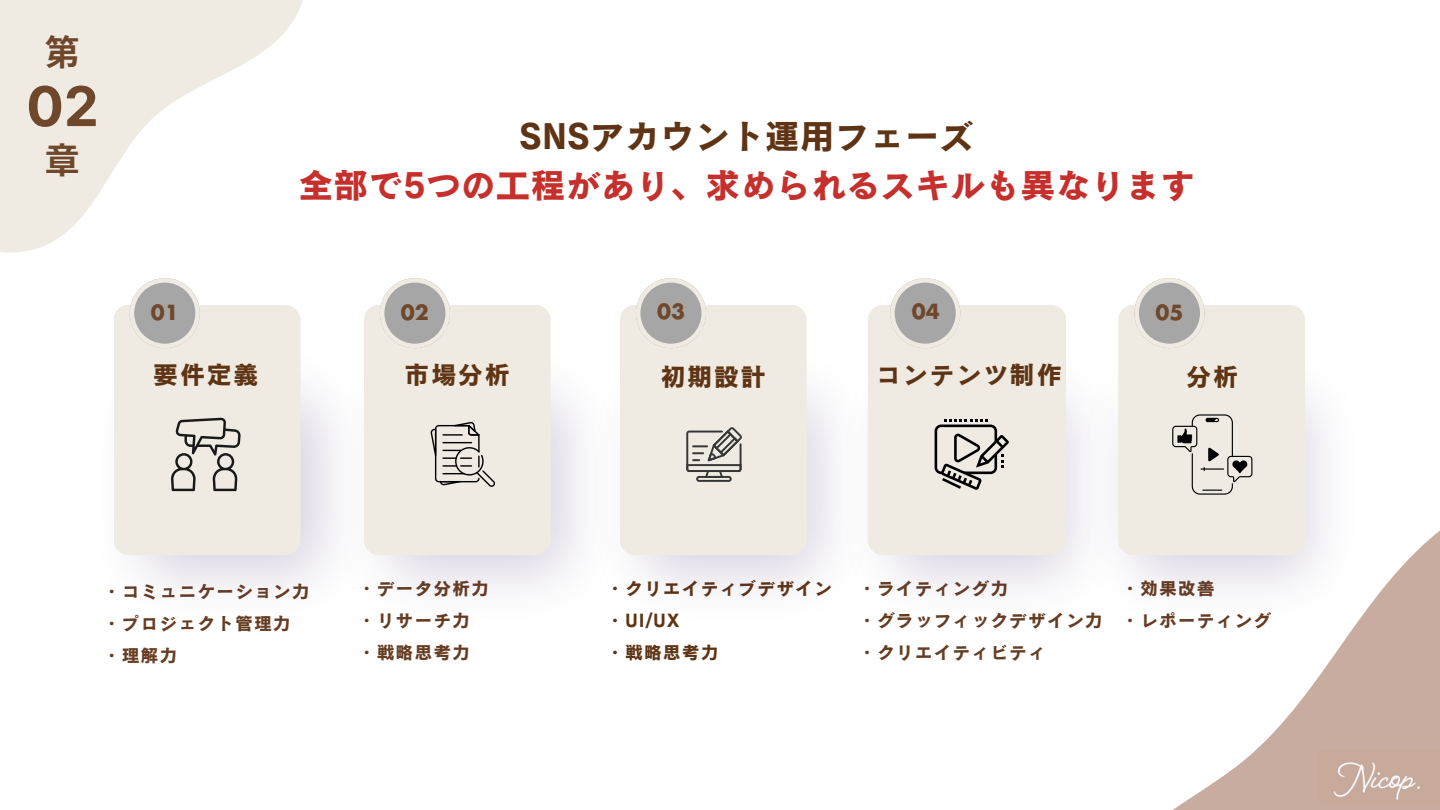
<style>
.page{position:relative;width:1440px;height:810px;background:#fff}
.page>*{position:absolute;margin:0;border:0;box-sizing:border-box;transform-origin:0 0}
.t1{font:700 55px "Inter";color:#6f482c}
.t2{font:35px/48.8px "Canva Cezanne Pro N B";color:#c6302c;text-align:center}
.t3{font:700 35px "Noto Sans CJ Ksc";color:#6f482c}
.t4{font:25.5px "Canva Cezanne Pro N B";letter-spacing:.05em;color:#5f3414}
.t5{font:700 20.4px "Futura LT Pro";color:#6f482c}
.t6{font:18px "Canva Cezanne Pro N B";letter-spacing:.05em;color:#673d22}
.t7{font:18px/32.2px "Canva Cezanne Pro N B";letter-spacing:.05em;color:#5f3414}
.s1{color:#5f3414}
</style>
<div class="page">
<svg style="left:0;top:0;width:303px;height:253px;fill:#efebe2"></svg>
<svg style="left:1173px;top:530px;width:267px;height:280px;fill:#c8ac9f"></svg>
<img style="left:1320px;top:751px;width:120px;height:52px">
<div style="left:620px;top:305px;width:187px;height:250px;background:#efebe2;border-radius:15px"></div>
<svg style="left:636px;top:278px;width:70px;height:70px"></svg>
<svg style="left:686px;top:427px;width:56px;height:55px"></svg>
<div style="left:868px;top:305px;width:198px;height:250px;background:#efebe2;border-radius:15px"></div>
<svg style="left:890px;top:278px;width:70px;height:70px"></svg>
<svg style="left:934px;top:419px;width:75px;height:71px"></svg>
<div style="left:114px;top:305px;width:187px;height:250px;background:#efebe2;border-radius:15px"></div>
<svg style="left:130px;top:278px;width:69px;height:70px"></svg>
<svg style="left:171px;top:418px;width:70px;height:74px"></svg>
<div style="left:364px;top:305px;width:187px;height:250px;background:#efebe2;border-radius:15px"></div>
<svg style="left:380px;top:278px;width:70px;height:70px"></svg>
<svg style="left:430px;top:422px;width:65px;height:65px"></svg>
<img style="left:1084px;top:398px;width:275px;height:225px">
<div style="left:1118px;top:305px;width:187px;height:250px;background:#efebe2;border-radius:15px"></div>
<svg style="left:1134px;top:278px;width:70px;height:70px"></svg>
<svg style="left:1172px;top:414px;width:81px;height:81px"></svg>
<p class="t3" style="left:45px;top:25px;width:34px">第</p>
<p class="t1" style="left:26px;top:73px;width:74px">02</p>
<p class="t3" style="left:45px;top:132px;width:33px">章</p>
<p class="t5" style="left:151px;top:303px;width:29px">01</p>
<h1 class="t2" style="left:299px;top:111px;width:898px"><span class="s1">SNSアカウント運用フェーズ<br></span>全部で5つの工程があり、求められるスキルも異なります</h1>
<p class="t5" style="left:401px;top:303px;width:29px">02</p>
<p class="t5" style="left:657px;top:302px;width:29px">03</p>
<h2 class="t5" style="left:912px;top:302px;width:29px">04</h2>
<p class="t5" style="left:1155px;top:303px;width:29px">05</p>
<p class="t4" style="left:404px;top:362px;width:107px">市場分析</p>
<h2 class="t4" style="left:153px;top:362px;width:107px">要件定義</h2>
<p class="t4" style="left:660px;top:363px;width:107px">初期設計</p>
<p class="t4" style="left:876px;top:362px;width:188px">コンテンツ制作</p>
<p class="t4" style="left:1186px;top:363px;width:54px">分析</p>
<p class="t6" style="left:103px;top:582px;width:206px">・コミュニケーション力</p>
<p class="t6" style="left:103px;top:614px;width:187px">・プロジェクト管理力</p>
<p class="t6" style="left:103px;top:646px;width:73px">・理解力</p>
<h2 class="t6" style="left:358px;top:579px;width:130px">・データ分析力</h2>
<p class="t6" style="left:358px;top:611px;width:111px">・リサーチ力</p>
<p class="t6" style="left:358px;top:643px;width:111px">・戦略思考力</p>
<p class="t7" style="left:606px;top:572px;width:227px">・クリエイティブデザイン・UI/UX<br>・戦略思考力</p>
<h2 class="t6" style="left:858px;top:579px;width:149px">・ライティング力</h2>
<p class="t6" style="left:858px;top:611px;width:244px">・グラッフィックデザイン力</p>
<p class="t6" style="left:858px;top:643px;width:190px">・クリエイティビティ</p>
<h2 class="t6" style="left:1121px;top:579px;width:95px">・効果改善</h2>
<p class="t6" style="left:1121px;top:611px;width:152px">・レポーティング</p>
</div>
